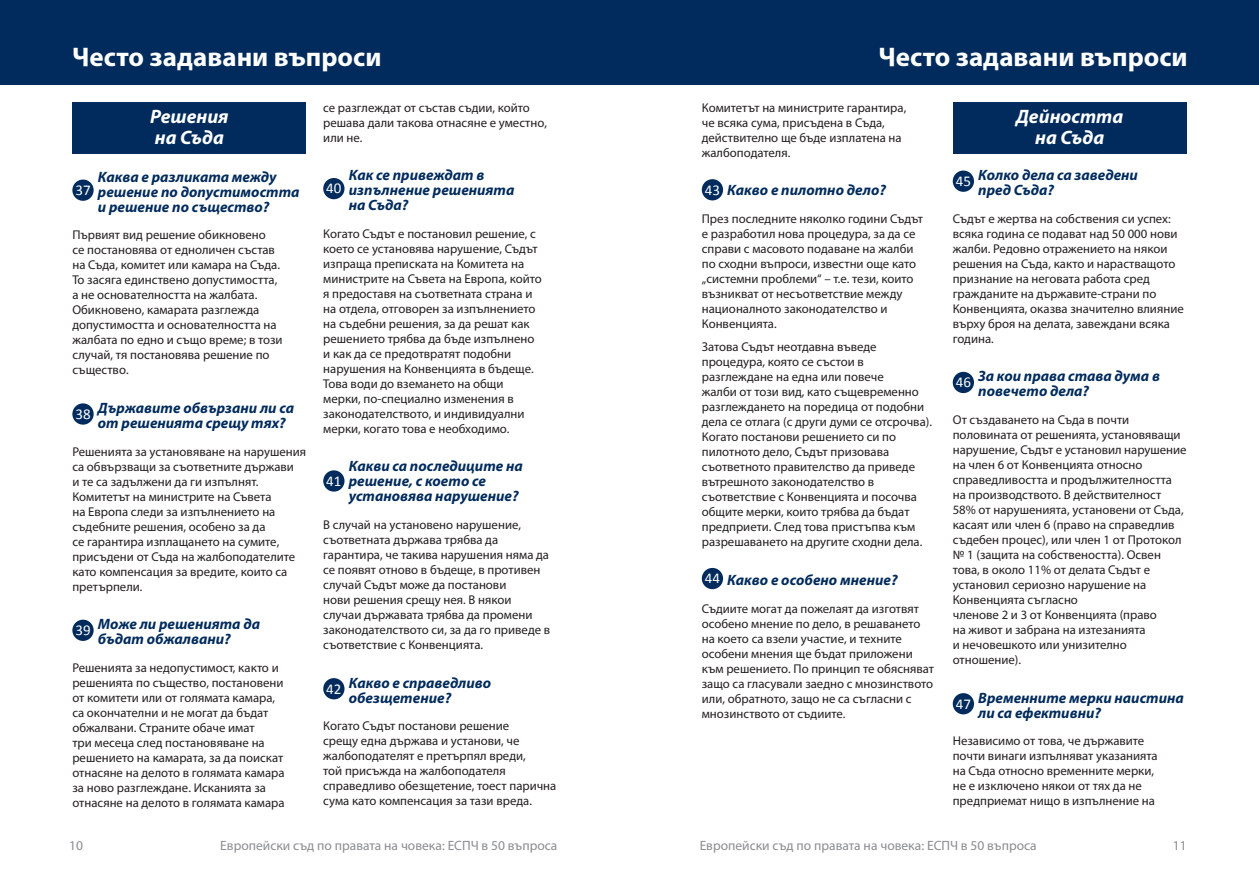
<style>
.page{position:relative;width:1259px;height:893px;background:#fff}
.page>*{position:absolute;margin:0;border:0;box-sizing:border-box;transform-origin:0 0}
.t1{font:700 27px "Myriad Pro";color:#fff}
.FAQ_-_Rubrique{font:italic 700 19.5px/21px "Myriad Pro";color:#fff}
.FAQ_-_Question{font:italic 700 15px/15px "Myriad Pro";color:#002b5c}
.t2{font:15px "Calibri";color:#fff}
.t3{font:13.5px "Myriad Pro";color:#8a8c8f}
.FAQ_-_Texte{font:12.75px/15px "Myriad Pro";color:#231f20}
</style>
<div class="page">
<div style="left:0;top:0;width:1259px;height:85px;background:#002b5c"></div>
<div style="left:72px;top:102px;width:234px;height:51px;background:#002b5c"></div>
<div style="left:72px;top:180px;width:22px;height:21px;background:#002b5c;border-radius:50%"></div>
<div style="left:72px;top:403px;width:22px;height:22px;background:#002b5c;border-radius:50%"></div>
<div style="left:72px;top:620px;width:22px;height:21px;background:#002b5c;border-radius:50%"></div>
<div style="left:323px;top:178px;width:21px;height:21px;background:#002b5c;border-radius:50%"></div>
<div style="left:323px;top:470px;width:21px;height:22px;background:#002b5c;border-radius:50%"></div>
<div style="left:323px;top:678px;width:21px;height:21px;background:#002b5c;border-radius:50%"></div>
<div style="left:702px;top:179px;width:21px;height:21px;background:#002b5c;border-radius:50%"></div>
<div style="left:702px;top:568px;width:21px;height:21px;background:#002b5c;border-radius:50%"></div>
<div style="left:952px;top:102px;width:234px;height:51px;background:#002b5c"></div>
<div style="left:952px;top:171px;width:22px;height:21px;background:#002b5c;border-radius:50%"></div>
<div style="left:952px;top:372px;width:22px;height:21px;background:#002b5c;border-radius:50%"></div>
<div style="left:952px;top:693px;width:22px;height:21px;background:#002b5c;border-radius:50%"></div>
<h1 class="t1" style="left:72px;top:39px;width:311px">Често задавани въпроси</h1>
<h1 class="t1" style="left:878px;top:39px;width:311px">Често задавани въпроси</h1>
<p class="FAQ_-_Rubrique" style="left:150px;top:106px;width:80px">Решения на Съда</p>
<p class="FAQ_-_Question" style="left:98px;top:169px;width:203px">Каква е разликата между решение по допустимостта и решение по същество?</p>
<p class="FAQ_-_Texte" style="left:72px;top:227px;width:212px">Първият вид решение обикновено<br>се постановява от едноличен състав на Съда, комитет или камара на Съда.<br>То засяга единствено допустимостта, а не основателността на жалбата.<br>Обикновено, камарата разглежда допустимостта и основателността на жалбата по едно и също време; в този случай, тя постановява решение по същество.</p>
<p class="t2" style="left:75px;top:404px;width:17px">38</p>
<p class="FAQ_-_Question" style="left:98px;top:400px;width:198px">Държавите обвързани ли са от решенията срещу тях?</p>
<p class="FAQ_-_Texte" style="left:72px;top:444px;width:235px">Решенията за установяване на нарушения са обвързващи за съответните държави<br>и те са задължени да ги изпълнят.<br>Комитетът на министрите на Съвета<br>на Европа следи за изпълнението на съдебните решения, особено за да<br>се гарантира изплащането на сумите, присъдени от Съда на жалбоподателите като компенсация за вредите, които са претърпели.</p>
<p class="t2" style="left:75px;top:621px;width:17px">39</p>
<p class="FAQ_-_Question" style="left:98px;top:616px;width:164px">Може ли решенията да бъдат обжалвани?</p>
<p class="FAQ_-_Texte" style="left:72px;top:660px;width:214px">Решенията за недопустимост, както и решенията по същество, постановени от комитети или от голямата камара, са окончателни и не могат да бъдат обжалвани. Страните обаче имат<br>три месеца след постановяване на решението на камарата, за да поискат отнасяне на делото в голямата камара за ново разглеждане. Исканията за отнасяне на делото в голямата камара</p>
<p class="t2" style="left:75px;top:181px;width:17px">37</p>
<p class="FAQ_-_Texte" style="left:323px;top:100px;width:225px">се разглеждат от състав съдии, който решава дали такова отнасяне е уместно, или не.</p>
<p class="FAQ_-_Question" style="left:349px;top:167px;width:167px">Как се привеждат в изпълнение решенията на Съда?</p>
<p class="FAQ_-_Texte" style="left:323px;top:226px;width:220px">Когато Съдът е постановил решение, с което се установява нарушение, Съдът изпраща преписката на Комитета на министрите на Съвета на Европа, който я предоставя на съответната страна и на отдела, отговорен за изпълнението на съдебни решения, за да решат как решението трябва да бъде изпълнено и как да се предотвратят подобни нарушения на Конвенцията в бъдеще.<br>Това води до вземането на общи мерки, по-специално изменения в законодателството, и индивидуални мерки, когато това е необходимо.</p>
<p class="t2" style="left:326px;top:179px;width:17px">40</p>
<p class="FAQ_-_Question" style="left:349px;top:458px;width:176px">Какви са последиците на решение, с което се установява нарушение?</p>
<p class="FAQ_-_Texte" style="left:323px;top:517px;width:228px">В случай на установено нарушение, съответната държава трябва да гарантира, че такива нарушения няма да се появят отново в бъдеще, в противен случай Съдът може да постанови<br>нови решения срещу нея. В някои случаи държавата трябва да промени законодателството си, за да го приведе в съответствие с Конвенцията.</p>
<p class="t2" style="left:326px;top:679px;width:17px">42</p>
<p class="FAQ_-_Question" style="left:349px;top:675px;width:144px">Какво е справедливо обезщетение?</p>
<p class="FAQ_-_Texte" style="left:323px;top:718px;width:235px">Когато Съдът постанови решение<br>срещу една държава и установи, че жалбоподателят е претърпял вреди,<br>той присъжда на жалбоподателя справедливо обезщетение, тоест парична сума като компенсация за тази вреда.</p>
<p class="t2" style="left:326px;top:471px;width:17px">41</p>
<p class="FAQ_-_Texte" style="left:702px;top:100px;width:206px">Комитетът на министрите гарантира, че всяка сума, присъдена в Съда, действително ще бъде изплатена на жалбоподателя.</p>
<p class="t2" style="left:705px;top:180px;width:17px">43</p>
<p class="FAQ_-_Question" style="left:727px;top:182px;width:160px">Какво е пилотно дело?</p>
<p class="FAQ_-_Texte" style="left:702px;top:211px;width:223px">През последните няколко години Съдът е разработил нова процедура, за да се справи с масовото подаване на жалби по сходни въпроси, известни още като „системни проблеми“ – т.е. тези, които възникват от несъответствие между националното законодателство и Конвенцията.</p>
<p class="FAQ_-_Texte" style="left:702px;top:339px;width:232px">Затова Съдът неотдавна въведе процедура, която се състои в разглеждане на една или повече<br>жалби от този вид, като същевременно разглеждането на поредица от подобни дела се отлага (с други думи се отсрочва).<br>Когато постанови решението си по пилотното дело, Съдът призовава съответното правителство да приведе вътрешното законодателство в съответствие с Конвенцията и посочва общите мерки, които трябва да бъдат предприети. След това пристъпва към разрешаването на другите сходни дела.</p>
<p class="t2" style="left:705px;top:569px;width:17px">44</p>
<p class="FAQ_-_Question" style="left:727px;top:572px;width:172px">Какво е особено мнение?</p>
<p class="FAQ_-_Texte" style="left:702px;top:601px;width:234px">Съдиите могат да пожелаят да изготвят особено мнение по дело, в решаването на което са взели участие, и техните особени мнения ще бъдат приложени към решението. По принцип те обясняват защо са гласували заедно с мнозинството или, обратното, защо не са съгласни с мнозинството от съдиите.</p>
<p class="FAQ_-_Rubrique" style="left:1016px;top:106px;width:109px;text-align:center">Дейността на Съда</p>
<p class="t2" style="left:955px;top:172px;width:17px">45</p>
<p class="FAQ_-_Question" style="left:978px;top:167px;width:161px">Колко дела са заведени пред Съда?</p>
<p class="FAQ_-_Texte" style="left:952px;top:211px;width:232px">Съдът е жертва на собствения си успех: всяка година се подават над 50 000 нови жалби. Редовно отражението на някои решения на Съда, както и нарастващото признание на неговата работа сред гражданите на държавите-страни по Конвенцията, оказва значително влияние върху броя на делата, завеждани всяка година.</p>
<p class="t2" style="left:955px;top:373px;width:17px">46</p>
<p class="FAQ_-_Question" style="left:978px;top:368px;width:183px">За кои права става дума в повечето дела?</p>
<p class="FAQ_-_Texte" style="left:952px;top:412px;width:235px">От създаването на Съда в почти половината от решенията, установяващи нарушение, Съдът е установил нарушение на член 6 от Конвенцията относно справедливостта и продължителността на производството. В действителност 58% от нарушенията, установени от Съда, касаят или член 6 (право на справедлив съдебен процес), или член 1 от Протокол № 1 (защита на собствеността). Освен това, в около 11% от делата Съдът е установил сериозно нарушение на Конвенцията съгласно<br>членове 2 и 3 от Конвенцията (право<br>на живот и забрана на изтезанията<br>и нечовешкото или унизително отношение).</p>
<p class="t2" style="left:955px;top:694px;width:17px">47</p>
<p class="FAQ_-_Question" style="left:978px;top:690px;width:207px">Временните мерки наистина ли са ефективни?</p>
<p class="FAQ_-_Texte" style="left:952px;top:733px;width:206px">Независимо от това, че държавите почти винаги изпълняват указанията на Съда относно временните мерки, не е изключено някои от тях да не предприемат нищо в изпълнение на</p>
<p class="t3" style="left:69px;top:837px;width:15px">10</p>
<p class="t3" style="left:220px;top:837px;width:338px">Европейски съд по правата на човека: ЕСПЧ в 50 въпроса</p>
<p class="t3" style="left:699px;top:837px;width:338px">Европейски съд по правата на човека: ЕСПЧ в 50 въпроса</p>
<p class="t3" style="left:1172px;top:837px;width:15px">11</p>
</div>
